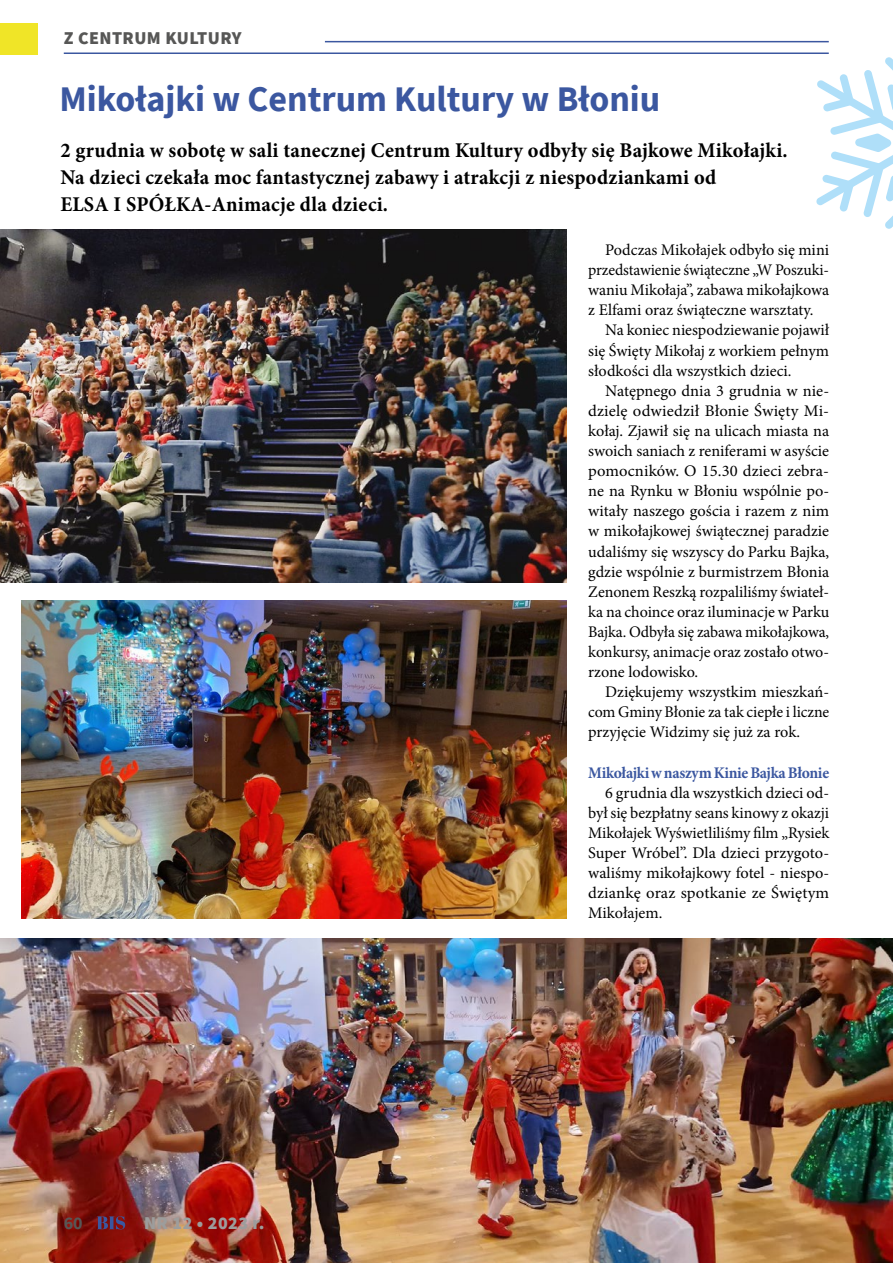
<style>
.page{position:relative;width:893px;height:1263px;background:#fff}
.page>*{position:absolute;margin:0;border:0;box-sizing:border-box;transform-origin:0 0}
.t1{font:700 36px "Source Sans Pro";color:#3b57a0}
.t2{font:700 21px/27px "Minion Pro";letter-spacing:.01em;color:#000}
.t3{font:900 18px "Source Sans Pro";letter-spacing:.025em;color:#575756}
.t4{font:900 18px "Source Sans Pro";letter-spacing:.025em;color:#9d9d9c}
.t5{font:700 18px "Source Sans Pro";color:#575756}
.t6{font:16.2px/20.1px "Minion Pro";color:#000;text-align:justify}
.t7{font:700 16.2px "Minion Pro";letter-spacing:-.02em;color:#3b57a0;scale:.96 1}
</style>
<div class="page">
<img style="left:0;top:230px;width:567px;height:353px">
<img style="left:21px;top:600px;width:546px;height:318px">
<img style="left:0;top:938px;width:893px;height:325px">
<svg style="left:816px;top:57px;width:77px;height:172px"></svg>
<svg style="left:97px;top:1216px;width:28px;height:13px"></svg>
<hr style="left:325px;top:41px;width:504px;height:1px;background:#3b57a0">
<div style="left:0;top:24px;width:37px;height:31px;background:#f0e527"></div>
<hr style="left:64px;top:53px;width:765px;height:1px;background:#3b57a0">
<p class="t3" style="left:64px;top:26px;width:179px">Z CENTRUM KULTURY</p>
<h1 class="t1" style="left:60px;top:74px;width:602px">Mikołajki w Centrum Kultury w Błoniu</h1>
<p class="t2" style="left:60px;top:136px;width:729px">2 grudnia w sobotę w sali tanecznej Centrum Kultury odbyły się Bajkowe Mikołajki.<br>Na dzieci czekała moc fantastycznej zabawy i atrakcji z niespodziankami od<br>ELSA I SPÓŁKA-Animacje dla dzieci.</p>
<p class="t6" style="left:605px;top:240px;width:225px">Podczas Mikołajek odbyło się mini</p>
<p class="t6" style="left:588px;top:260px;width:242px">przedstawienie świąteczne „W Poszuki-</p>
<p class="t6" style="left:588px;top:280px;width:242px">waniu Mikołaja”, zabawa mikołajkowa</p>
<p class="t6" style="left:588px;top:300px;width:227px">z Elfami oraz świąteczne warsztaty.</p>
<p class="t6" style="left:605px;top:320px;width:226px">Na koniec niespodziewanie pojawił</p>
<p class="t6" style="left:588px;top:340px;width:242px">się Święty Mikołaj z workiem pełnym</p>
<p class="t6" style="left:588px;top:360px;width:205px">słodkości dla wszystkich dzieci.</p>
<p class="t6" style="left:605px;top:381px;width:225px">Natępnego dnia 3 grudnia w nie-</p>
<p class="t6" style="left:588px;top:401px;width:242px">dzielę odwiedził Błonie Święty Mi-</p>
<p class="t6" style="left:588px;top:421px;width:242px">kołaj. Zjawił się na ulicach miasta na</p>
<p class="t6" style="left:588px;top:441px;width:242px">swoich saniach z reniferami w asyście</p>
<p class="t6" style="left:588px;top:461px;width:242px">pomocników. O 15.30 dzieci zebra-</p>
<p class="t6" style="left:588px;top:481px;width:242px">ne na Rynku w Błoniu wspólnie po-</p>
<p class="t6" style="left:588px;top:501px;width:242px">witały naszego gościa i razem z nim</p>
<p class="t6" style="left:588px;top:521px;width:242px">w mikołajkowej świątecznej paradzie</p>
<p class="t6" style="left:588px;top:541px;width:242px">udaliśmy się wszyscy do Parku Bajka,</p>
<p class="t6" style="left:588px;top:561px;width:242px">gdzie wspólnie z burmistrzem Błonia</p>
<p class="t6" style="left:588px;top:582px;width:242px">Zenonem Reszką rozpaliliśmy świateł-</p>
<p class="t6" style="left:588px;top:602px;width:243px">ka na choince oraz iluminacje w Parku</p>
<p class="t6" style="left:588px;top:622px;width:242px">Bajka. Odbyła się zabawa mikołajkowa,</p>
<p class="t6" style="left:588px;top:642px;width:242px">konkursy, animacje oraz zostało otwo-</p>
<p class="t6" style="left:588px;top:662px;width:111px">rzone lodowisko.</p>
<p class="t6" style="left:605px;top:682px;width:225px">Dziękujemy wszystkim mieszkań-</p>
<p class="t6" style="left:588px;top:702px;width:243px">com Gminy Błonie za tak ciepłe i liczne</p>
<p class="t6" style="left:588px;top:722px;width:213px">przyjęcie Widzimy się już za rok.</p>
<p class="t7" style="left:588px;top:761px;width:252px">Mikołajki w naszym Kinie Bajka Błonie</p>
<p class="t6" style="left:588px;top:783px;width:243px;text-indent:17px">6 grudnia dla wszystkich dzieci od&shy;był się bezpłatny seans kinowy z okazji Mikołajek Wyświetliliśmy film „Rysiek Super Wróbel”. Dla dzieci przygoto&shy;waliśmy mikołajkowy fotel - niespo&shy;dziankę oraz spotkanie ze Świętym Mikołajem.</p>
<p class="t5" style="left:64px;top:1211px;width:21px">60</p>
<p class="t4" style="left:144px;top:1211px;width:122px">NR 12 • 2023 r.</p>
</div>
